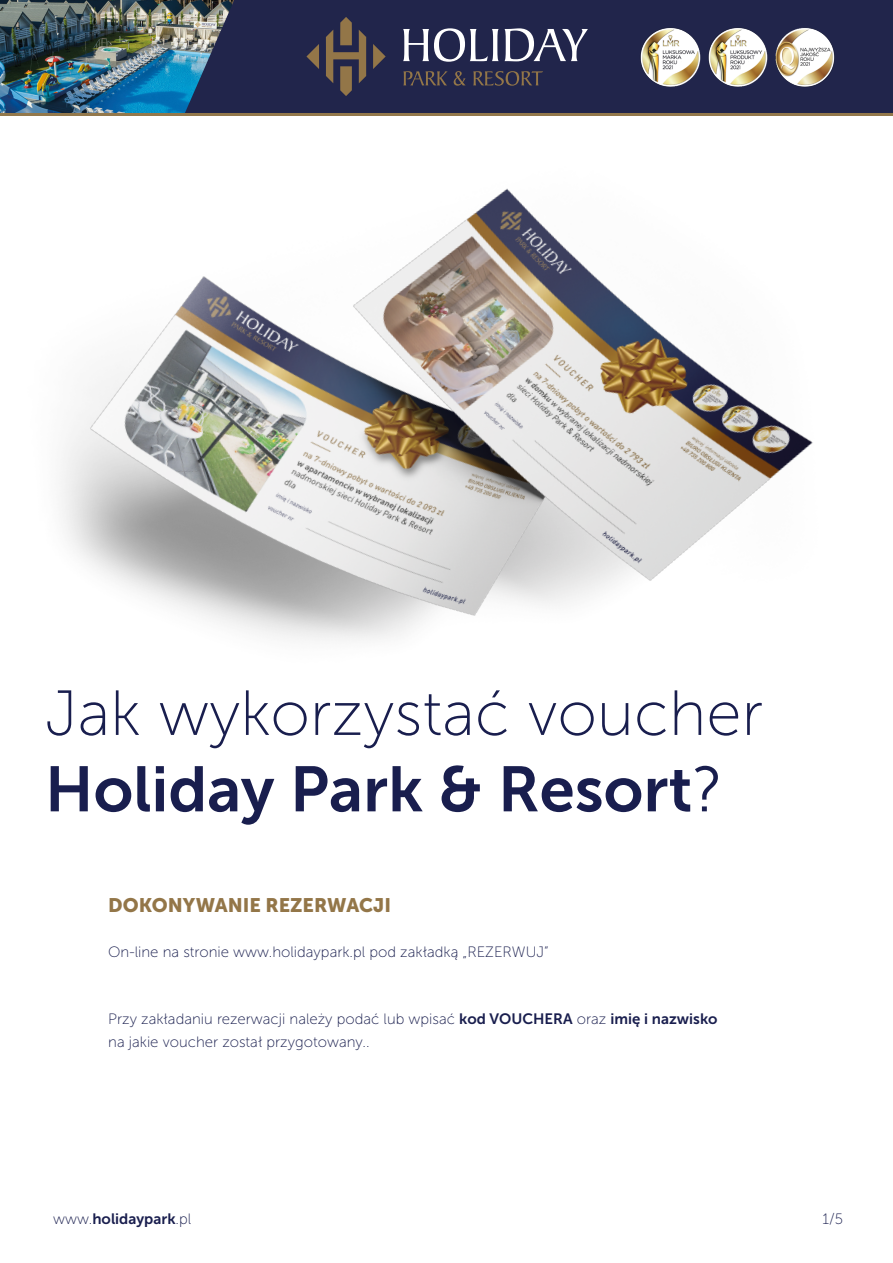
<style>
.page{position:relative;width:893px;height:1263px;background:#fff}
.page>*{position:absolute;margin:0;border:0;box-sizing:border-box;transform-origin:0 0}
.t1{font:63.6px "Museo Sans 100";color:#191e4e}
.t2{font:63.6px "Museo Sans 700";color:#191e4e}
.t3{font:19.5px "Museo Sans 900";color:#937648}
.t4{font:15px/22.5px "Museo Sans 100";color:#191e4e}
.t5{font:15px "Museo Sans 700";color:#191e4e}
.s1{font-family:"Museo Sans 300"}
.s2{font-family:"Museo Sans 700"}
.s3{font-family:"Museo Sans 100"}
</style>
<div class="page">
<div style="left:0;top:0;width:893px;height:114px;background:#21254b"></div>
<img style="left:0;top:0;width:234px;height:26px">
<svg style="left:340px;top:17px;width:12px;height:9px"></svg>
<img style="left:0;top:26px;width:893px;height:614px">
<h1 class="t1" style="left:45px;top:679px;width:720px">Jak wykorzystać voucher</h1>
<h1 class="t2" style="left:45px;top:754px;width:680px">Holiday Park &amp; Resort<span class="s1">?</span></h1>
<h2 class="t3" style="left:108px;top:894px;width:284px">DOKONYWANIE REZERWACJI</h2>
<p class="t4" style="left:108px;top:941px;width:442px">On-line na stronie www.holidaypark.pl pod zakładką „REZERWUJ”</p>
<p class="t4" style="left:108px;top:1008px;width:611px">Przy zakładaniu rezerwacji należy podać lub wpisać <span class="s2">kod VOUCHERA</span> oraz <span class="s2">imię i nazwisko </span>na jakie voucher został przygotowany..</p>
<p class="t5" style="left:53px;top:1210px;width:140px"><span class="s3">www.</span>holidaypark<span class="s3">.pl</span></p>
<p class="t4" style="left:822px;top:1207px;width:22px">1/5</p>
</div>
